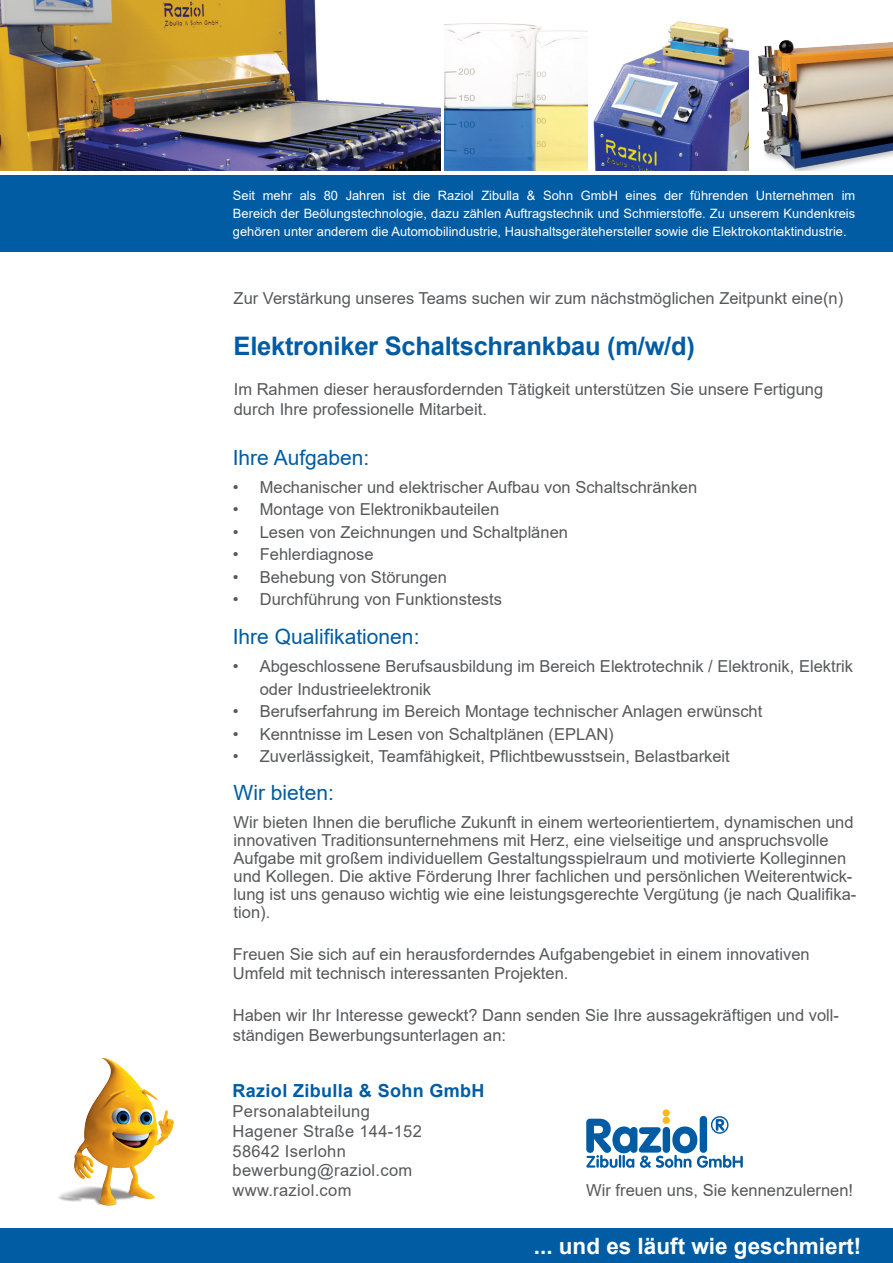
<style>
.page{position:relative;width:893px;height:1263px;background:#fff}
.page>*{position:absolute;margin:0;border:0;box-sizing:border-box;transform-origin:0 0}
.t1{font:700 25.5px "Arial";letter-spacing:-.01em;color:#015ca3}
.t2{font:700 22.5px "Arial";color:#fff}
.t3{font:21px "Arial";color:#015ca3}
.t4{font:700 18px "Arial";letter-spacing:.02em;color:#015ca3}
.t5{font:16.5px/18px "Arial";color:#57585a}
.t6{font:16.5px/19.8px "Arial";letter-spacing:.02em;color:#57585a}
.t7{font:12.9px/18px "Arial";color:#fff;text-align:justify}
</style>
<div class="page">
<div style="left:0;top:1228px;width:893px;height:35px;background:#015ca3"></div>
<div style="left:0;top:175px;width:893px;height:77px;background:#015ca3"></div>
<img style="left:58px;top:1057px;width:116px;height:149px">
<div style="left:700px;top:1116px;width:7px;height:37px;background:#015ca3;border-radius:4px"></div>
<svg style="left:586px;top:1119px;width:157px;height:49px"></svg>
<div style="left:663px;top:1117px;width:7px;height:7px;background:#fcb814;border-radius:50%"></div>
<div style="left:663px;top:1109px;width:7px;height:7px;background:#fcb814;border-radius:50%"></div>
<div style="left:711px;top:1116px;width:17px;height:18px;border:1px solid #015ca3;border-radius:50%"></div>
<img style="left:593px;top:21px;width:156px;height:149px">
<img style="left:758px;top:40px;width:135px;height:130px">
<img style="left:0;top:0;width:440px;height:170px">
<img style="left:444px;top:23px;width:144px;height:147px">
<p class="t7" style="left:233px;top:186px;width:624px">Seit mehr als 80 Jahren ist die Raziol Zibulla &amp; Sohn GmbH eines der führenden Unternehmen im Bereich der Beölungstechnologie, dazu zählen Auftragstechnik und Schmierstoffe. Zu unserem Kundenkreis gehören unter anderem die Automobilindustrie, Haushaltsgerätehersteller sowie die Elektrokontaktindustrie.</p>
<p class="t5" style="left:234px;top:289px;width:611px">Zur Verstärkung unseres Teams suchen wir zum nächstmöglichen Zeitpunkt eine(n)</p>
<h1 class="t1" style="left:234px;top:328px;width:463px">Elektroniker Schaltschrankbau (m/w/d)</h1>
<p class="t5" style="left:234px;top:379px;width:591px;line-height:19.8px">Im Rahmen dieser herausfordernden Tätigkeit unterstützen Sie unsere Fertigung durch Ihre professionelle Mitarbeit.</p>
<p class="t3" style="left:233px;top:443px;width:138px">Ihre Aufgaben:</p>
<p class="t5" style="left:233px;top:478px;width:466px">• Mechanischer und elektrischer Aufbau von Schaltschränken</p>
<p class="t5" style="left:233px;top:500px;width:268px">• Montage von Elektronikbauteilen</p>
<p class="t5" style="left:233px;top:523px;width:337px">• Lesen von Zeichnungen und Schaltplänen</p>
<p class="t5" style="left:233px;top:545px;width:142px">• Fehlerdiagnose</p>
<p class="t5" style="left:233px;top:568px;width:216px">• Behebung von Störungen</p>
<p class="t5" style="left:233px;top:590px;width:271px">• Durchführung von Funktionstests</p>
<p class="t3" style="left:233px;top:622px;width:188px">Ihre Qualifikationen:</p>
<p class="t5" style="left:260px;top:655px;width:595px;line-height:22.5px;text-indent:-27px">• Abgeschlossene Berufsausbildung im Bereich Elektrotechnik / Elektronik, Elektrik oder Industrieelektronik</p>
<p class="t5" style="left:233px;top:702px;width:531px">• Berufserfahrung im Bereich Montage technischer Anlagen erwünscht</p>
<p class="t5" style="left:233px;top:725px;width:382px">• Kenntnisse im Lesen von Schaltplänen (EPLAN)</p>
<p class="t5" style="left:233px;top:747px;width:499px">• Zuverlässigkeit, Teamfähigkeit, Pflichtbewusstsein, Belastbarkeit</p>
<p class="t3" style="left:234px;top:778px;width:102px">Wir bieten:</p>
<p class="t5" style="left:234px;top:813px;width:624px">Wir bieten Ihnen die berufliche Zukunft in einem werteorientiertem, dynamischen und innovativen Traditionsunternehmens mit Herz, eine vielseitige und anspruchsvolle Aufgabe mit großem individuellem Gestaltungsspielraum und motivierte Kolleginnen und Kollegen. Die aktive Förderung Ihrer fachlichen und persönlichen Weiterentwick&shy;lung ist uns genauso wichtig wie eine leistungsgerechte Vergütung (je nach Qualifika&shy;tion).</p>
<p class="t5" style="left:233px;top:944px;width:578px;line-height:19.8px">Freuen Sie sich auf ein herausforderndes Aufgabengebiet in einem innovativen<br>Umfeld mit technisch interessanten Projekten.</p>
<p class="t5" style="left:233px;top:1005px;width:608px;line-height:19.8px">Haben wir Ihr Interesse geweckt? Dann senden Sie Ihre aussagekräftigen und voll&shy;ständigen Bewerbungsunterlagen an:</p>
<p class="t4" style="left:233px;top:1078px;width:254px">Raziol Zibulla &amp; Sohn GmbH</p>
<p class="t6" style="left:233px;top:1101px;width:191px">Personalabteilung<br>Hagener Straße 144-152<br>58642 Iserlohn bewerbung@raziol.com www.raziol.com</p>
<p class="t5" style="left:586px;top:1181px;width:268px">Wir freuen uns, Sie kennenzulernen!</p>
<h2 class="t2" style="left:534px;top:1230px;width:329px">... und es läuft wie geschmiert!</h2>
</div>
